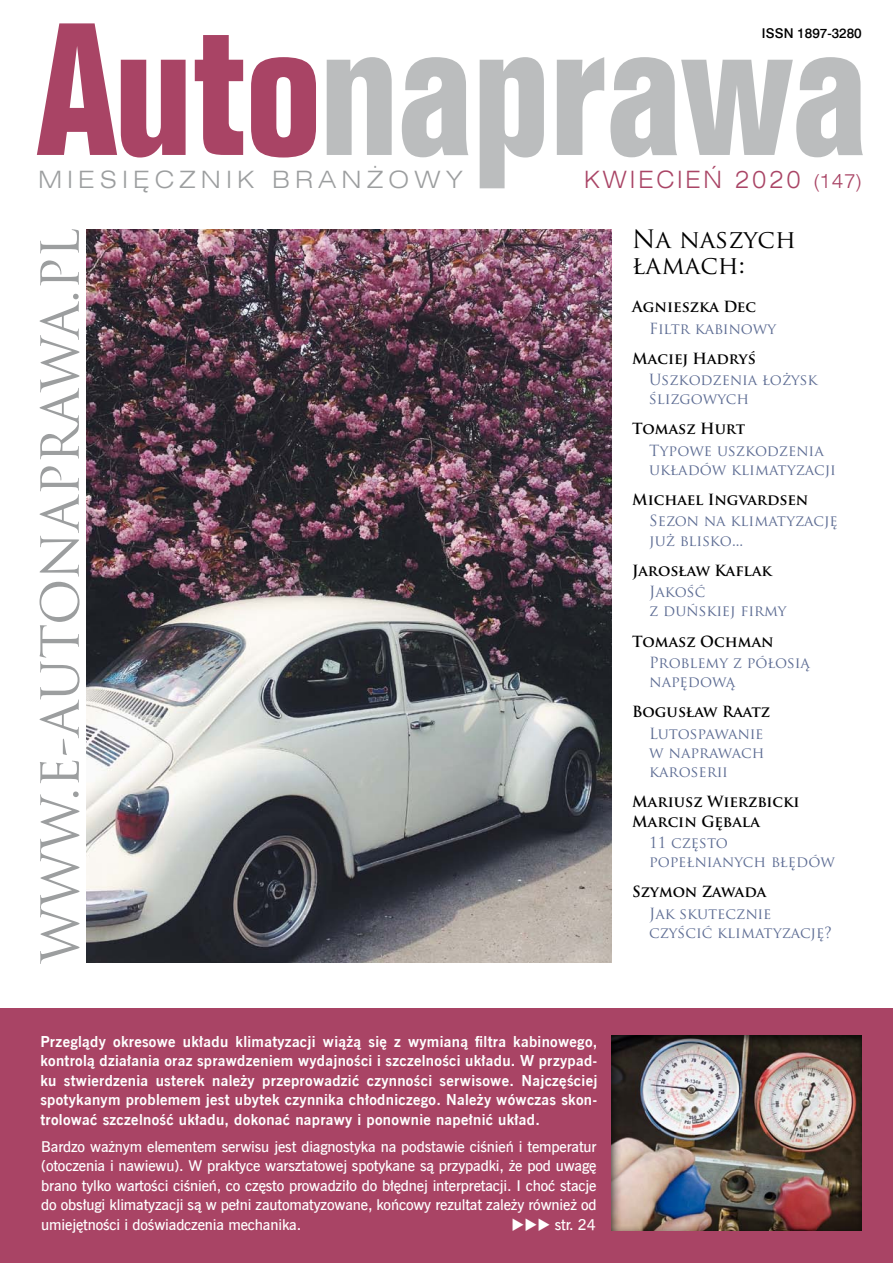
<style>
.page{position:relative;width:893px;height:1263px;background:#fff}
.page>*{position:absolute;margin:0;border:0;box-sizing:border-box;transform-origin:0 0}
.t1{font:184.5px "Folio Bd Cn EU";letter-spacing:-.02em;color:#bbbdbe}
.t2{font:51px "Trajan Pro";letter-spacing:-.015em;color:#9c9e9f}
.t3{font:24.75px/25.5px "Trajan Pro";color:#000}
.t4{font:24px "Swis 721 Lt Ex EU";letter-spacing:.21em;color:#9c9e9f}
.t5{font:24px "Swis 721 Lt Ex EU";letter-spacing:.13em;color:#a94465;scale:.92 1}
.t6{font:15px/19.5px "News Goth Dm EU";letter-spacing:-.01em;color:#fff;text-align:justify}
.t7{font:700 15px/19.5px "News Goth EU";letter-spacing:.02em;color:#fff;text-align:justify}
.t8{font:15px/19.2px "Trajan Pro";color:#5e6d94}
.t9{font:700 15px/19.5px "Trajan Pro";color:#000}
.t10{font:13.5px "Swis 721 Md EU";color:#000}
.s1{color:#a94465}
.s2{font-size:19.5px}
</style>
<div class="page">
<div style="left:0;top:1009px;width:893px;height:254px;background:#a94465"></div>
<img style="left:86px;top:230px;width:525px;height:732px">
<div style="left:608px;top:1033px;width:254px;height:198px;background:#000;opacity:.75"></div>
<h1 class="t1" style="left:37px;top:-27px;width:834px"><span class="s1">Auto</span>naprawa</h1>
<p class="t10" style="left:762px;top:25px;width:101px">ISSN 1897-3280</p>
<h3 class="t4" style="left:38px;top:165px;width:427px">MIESIĘCZNIK BRANŻOWY</h3>
<h3 class="t5" style="left:584px;top:165px;width:303px">KWIECIEŃ 2020 <span class="s2">(147)</span></h3>
<h2 class="t2" style="left:28px;top:963px;width:737px;rotate:-90deg">WWW.E-AUTONAPRAWA.PL</h2>
<p class="t7" style="left:40px;top:1032px;width:559px">Przeglądy okresowe układu klimatyzacji wiążą się z wymianą filtra kabinowego, kontrolą działania oraz sprawdzeniem wydajności i szczelności układu. W przypad&shy;ku stwierdzenia usterek należy przeprowadzić czynności serwisowe. Najczęściej spotykanym problemem jest ubytek czynnika chłodniczego. Należy wówczas skon&shy;trolować szczelność układu, dokonać naprawy i ponownie napełnić układ.</p>
<p class="t6" style="left:41px;top:1137px;width:557px">Bardzo ważnym elementem serwisu jest diagnostyka na podstawie ciśnień i temperatur (otoczenia i nawiewu). W praktyce warsztatowej spotykane są przypadki, że pod uwagę brano tylko wartości ciśnień, co często prowadziło do błędnej interpretacji. I choć stacje do obsługi klimatyzacji są w pełni zautomatyzowane, końcowy rezultat zależy również od umiejętności i doświadczenia mechanika.</p>
<p class="t6" style="left:511px;top:1215px;width:86px">◆◆◆ str. 24</p>
<h3 class="t3" style="left:632px;top:226px;width:165px">Na naszych łamach:</h3>
<p class="t9" style="left:632px;top:297px;width:125px">Agnieszka Dec</p>
<p class="t8" style="left:649px;top:318px;width:128px">Filtr kabinowy</p>
<p class="t9" style="left:632px;top:349px;width:125px">Maciej Hadryś</p>
<p class="t8" style="left:649px;top:370px;width:170px">Uszkodzenia łożysk ślizgowych</p>
<p class="t9" style="left:632px;top:419px;width:114px">Tomasz Hurt</p>
<p class="t8" style="left:649px;top:441px;width:188px">Typowe uszkodzenia układów klimatyzacji</p>
<p class="t9" style="left:632px;top:490px;width:178px">Michael Ingvardsen</p>
<p class="t8" style="left:649px;top:511px;width:190px">Sezon na klimatyzację już blisko...</p>
<p class="t9" style="left:632px;top:561px;width:141px">Jarosław Kaflak</p>
<p class="t8" style="left:649px;top:582px;width:139px">Jakość<br>z duńskiej firmy</p>
<p class="t9" style="left:632px;top:631px;width:143px">Tomasz Ochman</p>
<p class="t8" style="left:649px;top:653px;width:162px">Problemy z półosią napędową</p>
<p class="t9" style="left:632px;top:702px;width:140px">Bogusław Raatz</p>
<p class="t8" style="left:649px;top:723px;width:117px;text-align:justify">Lutospawanie w naprawach karoserii</p>
<p class="t9" style="left:632px;top:792px;width:169px">Mariusz Wierzbicki<br>Marcin Gębala</p>
<p class="t8" style="left:649px;top:833px;width:187px">11 często popełnianych błędów</p>
<p class="t9" style="left:632px;top:882px;width:136px">Szymon Zawada</p>
<p class="t8" style="left:649px;top:903px;width:184px">Jak skutecznie czyścić klimatyzację?</p>
</div>
